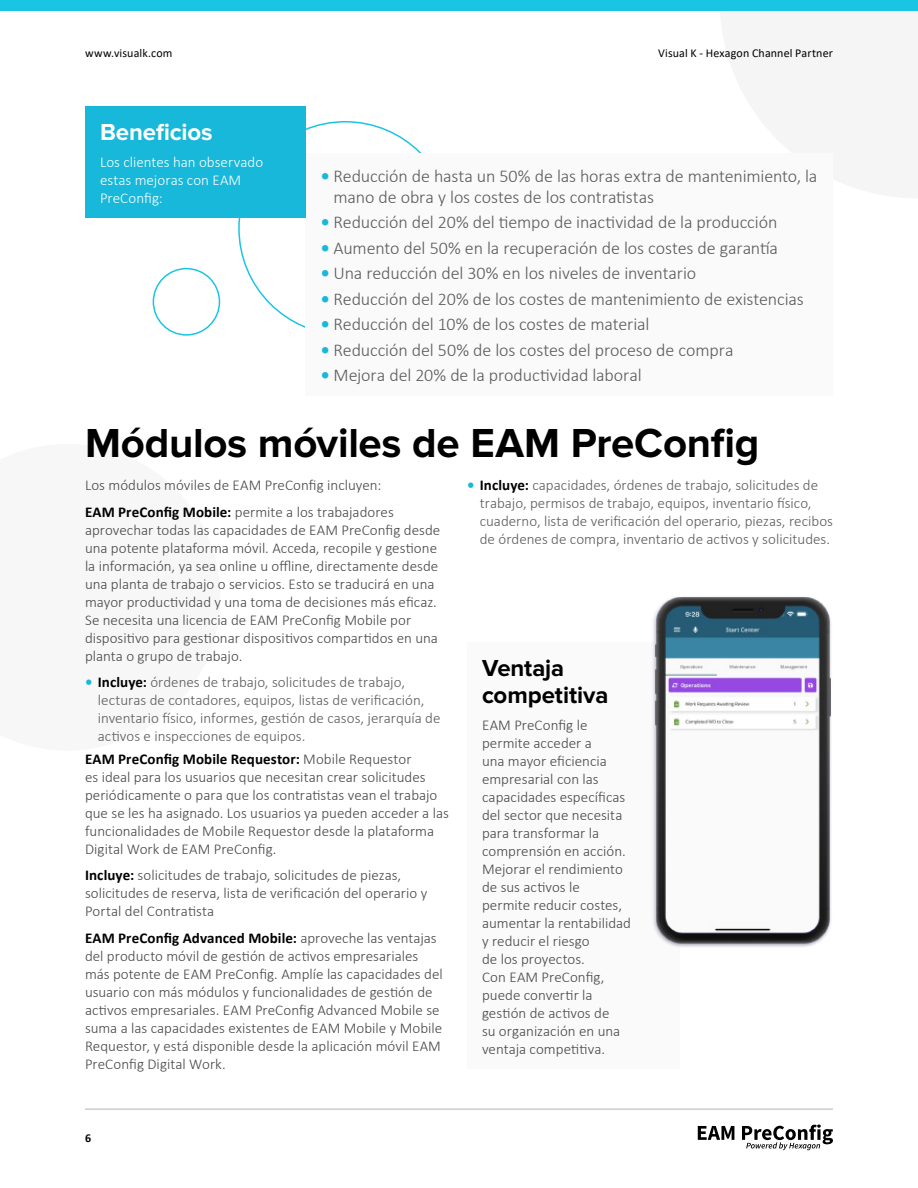
<style>
.page{position:relative;width:918px;height:1188px;background:#fff}
.page>*{position:absolute;margin:0;border:0;box-sizing:border-box;transform-origin:0 0}
.t1{font:700 42px "Proxima Nova";letter-spacing:-.01em;color:#000}
.t2{font:700 24px/27px "Proxima Nova";letter-spacing:-.005em;color:#000}
.t3{font:700 24px "Proxima Nova";letter-spacing:-.005em;color:#fff}
.t4{font:300 18px/21px "Calibri";letter-spacing:-.005em;color:#5a5a5a}
.t5{font:300 15px/18px "Calibri";color:#464646}
.t6{font:300 15px/18px "Calibri";color:#5a5a5a}
.t7{font:300 15px/18px "Calibri";color:#fff}
.t8{font:12px "Calibri";letter-spacing:.01em;color:#000}
.t9{font:700 12px "Calibri";color:#000}
.s1{font-weight:700;color:#17b8d9}
.s2{font-weight:700;color:#000}
</style>
<div class="page">
<div style="left:153px;top:268px;width:67px;height:68px;border:2px solid #1ac4e3;border-radius:50%"></div>
<div style="left:0;top:0;width:918px;height:11px;background:#1ac4e3"></div>
<hr style="left:85px;top:1108px;width:748px;height:2px;background:#ccc">
<svg style="left:698px;top:1126px;width:36px;height:14px"></svg>
<svg style="left:742px;top:1124px;width:91px;height:26px"></svg>
<div style="left:306px;top:153px;width:527px;height:243px;background:#fafafa"></div>
<div style="left:85px;top:106px;width:221px;height:112px;background:#17b8d9"></div>
<div style="left:467px;top:642px;width:213px;height:427px;background:#fafafa"></div>
<img style="left:653px;top:597px;width:179px;height:350px">
<p class="t8" style="left:85px;top:45px;width:89px">www.visualk.com</p>
<p class="t8" style="left:658px;top:45px;width:176px">Visual K - Hexagon Channel Partner</p>
<h2 class="t3" style="left:100px;top:118px;width:114px">Beneficios</h2>
<p class="t7" style="left:100px;top:153px;width:165px">Los clientes han observado estas mejoras con EAM<br>PreConfig:</p>
<p class="t4" style="left:334px;top:165px;width:485px;text-indent:-13px"><span class="s1">•</span> Reducción de hasta un 50% de las horas extra de mantenimiento, la mano de obra y los costes de los contratistas</p>
<p class="t4" style="left:321px;top:212px;width:458px"><span class="s1">•</span> Reducción del 20% del tiempo de inactividad de la producción</p>
<p class="t4" style="left:321px;top:237px;width:459px"><span class="s1">•</span> Aumento del 50% en la recuperación de los costes de garantía</p>
<p class="t4" style="left:321px;top:263px;width:377px"><span class="s1">•</span> Una reducción del 30% en los niveles de inventario</p>
<p class="t4" style="left:321px;top:288px;width:484px"><span class="s1">•</span> Reducción del 20% de los costes de mantenimiento de existencias</p>
<p class="t4" style="left:321px;top:314px;width:330px"><span class="s1">•</span> Reducción del 10% de los costes de material</p>
<p class="t4" style="left:321px;top:339px;width:414px"><span class="s1">•</span> Reducción del 50% de los costes del proceso de compra</p>
<p class="t4" style="left:321px;top:365px;width:322px"><span class="s1">•</span> Mejora del 20% de la productividad laboral</p>
<h1 class="t1" style="left:85px;top:419px;width:676px">Módulos móviles de EAM PreConfig</h1>
<p class="t5" style="left:85px;top:472px;width:310px;line-height:26.5px">Los módulos móviles de EAM PreConfig incluyen:<br><span class="s2">EAM PreConfig Mobile:</span> permite a los trabajadores</p>
<p class="t5" style="left:85px;top:521px;width:357px">aprovechar todas las capacidades de EAM PreConfig desde una potente plataforma móvil. Acceda, recopile y gestione la información, ya sea online u offline, directamente desde una planta de trabajo o servicios. Esto se traducirá en una mayor productividad y una toma de decisiones más eficaz.<br>Se necesita una licencia de EAM PreConfig Mobile por dispositivo para gestionar dispositivos compartidos en una planta o grupo de trabajo.</p>
<p class="t6" style="left:98px;top:673px;width:344px;text-indent:-13px"><span class="s1">•</span> <span class="s2">Incluye:</span> órdenes de trabajo, solicitudes de trabajo, lecturas de contadores, equipos, listas de verificación, inventario físico, informes, gestión de casos, jerarquía de activos e inspecciones de equipos.</p>
<p class="t5" style="left:85px;top:750px;width:365px"><span class="s2">EAM PreConfig Mobile Requestor:</span> Mobile Requestor<br>es ideal para los usuarios que necesitan crear solicitudes periódicamente o para que los contratistas vean el trabajo que se les ha asignado. Los usuarios ya pueden acceder a las funcionalidades de Mobile Requestor desde la plataforma Digital Work de EAM PreConfig.</p>
<p class="t5" style="left:85px;top:866px;width:344px"><span class="s2">Incluye:</span> solicitudes de trabajo, solicitudes de piezas, solicitudes de reserva, lista de verificación del operario y<br>Portal del Contratista</p>
<p class="t5" style="left:85px;top:929px;width:359px"><span class="s2">EAM PreConfig Advanced Mobile:</span> aproveche las ventajas del producto móvil de gestión de activos empresariales más potente de EAM PreConfig. Amplíe las capacidades del usuario con más módulos y funcionalidades de gestión de activos empresariales. EAM PreConfig Advanced Mobile se suma a las capacidades existentes de EAM Mobile y Mobile Requestor, y está disponible desde la aplicación móvil EAM PreConfig Digital Work.</p>
<p class="t6" style="left:480px;top:476px;width:355px;text-indent:-13px"><span class="s1">•</span> <span class="s2">Incluye:</span> capacidades, órdenes de trabajo, solicitudes de trabajo, permisos de trabajo, equipos, inventario físico, cuaderno, lista de verificación del operario, piezas, recibos de órdenes de compra, inventario de activos y solicitudes.</p>
<h2 class="t2" style="left:482px;top:655px;width:128px">Ventaja competitiva</h2>
<p class="t5" style="left:482px;top:716px;width:151px">EAM PreConfig le permite acceder a<br>una mayor eficiencia empresarial con las capacidades específicas del sector que necesita para transformar la comprensión en acción.<br>Mejorar el rendimiento de sus activos le permite reducir costes, aumentar la rentabilidad y reducir el riesgo<br>de los proyectos.<br>Con EAM PreConfig, puede convertir la gestión de activos de<br>su organización en una ventaja competitiva.</p>
<p class="t9" style="left:85px;top:1129px;width:8px">6</p>
</div>
